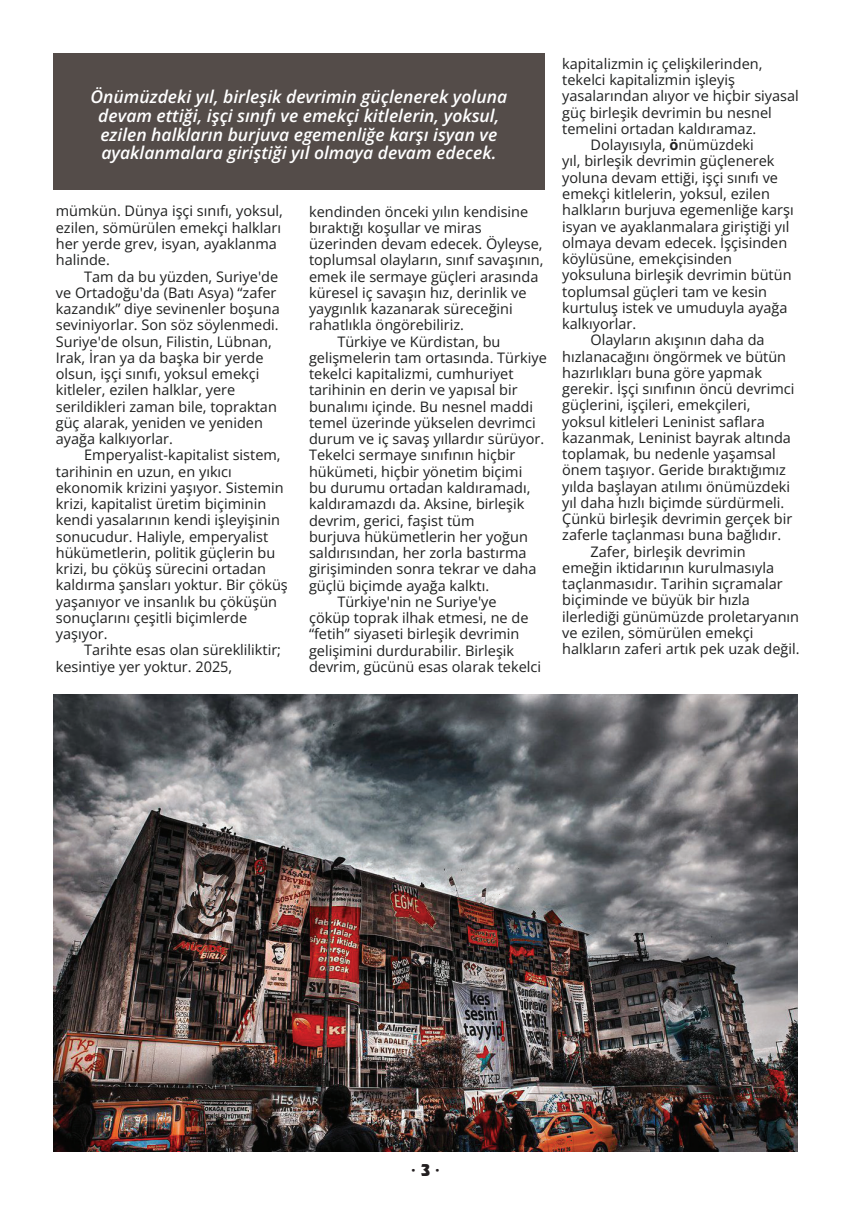
<style>
.page{position:relative;width:851px;height:1205px;background:#fff}
.page>*{position:absolute;margin:0;border:0;box-sizing:border-box;transform-origin:0 0}
.t1{font:italic 17.5px/18.8px "Open Sans";color:#fff;text-align:center}
.t2{font:16.25px "Open Sans";color:#231f20}
.t3{font:14.5px/16.2px "Open Sans";color:#1f2020}
.s1{font-family:"Revue BT"}
</style>
<div class="page">
<img style="left:53px;top:694px;width:744px;height:458px">
<div style="left:53px;top:53px;width:491px;height:137px;background:#544c49"></div>
<p class="t1" style="left:90px;top:87px;width:418px">Önümüzdeki yıl, birleşik devrimin güçlenerek yoluna devam ettiği, işçi sınıfı ve emekçi kitlelerin, yoksul, ezilen halkların burjuva egemenliğe karşı isyan ve ayaklanmalara giriştiği yıl olmaya devam edecek.</p>
<p class="t3" style="left:56px;top:203px;width:229px">mümkün. Dünya işçi sınıfı, yoksul, ezilen, sömürülen emekçi halkları her yerde grev, isyan, ayaklanma halinde.</p>
<p class="t3" style="left:56px;top:268px;width:225px;text-indent:28px">Tam da bu yüzden, Suriye'de ve Ortadoğu'da (Batı Asya) “zafer kazandık” diye sevinenler boşuna seviniyorlar. Son söz söylenmedi.<br>Suriye'de olsun, Filistin, Lübnan,<br>Irak, İran ya da başka bir yerde olsun, işçi sınıfı, yoksul emekçi kitleler, ezilen halklar, yere serildikleri zaman bile, topraktan güç alarak, yeniden ve yeniden ayağa kalkıyorlar.</p>
<p class="t3" style="left:56px;top:446px;width:233px;text-indent:28px">Emperyalist-kapitalist sistem, tarihinin en uzun, en yıkıcı ekonomik krizini yaşıyor. Sistemin krizi, kapitalist üretim biçiminin kendi yasalarının kendi işleyişinin sonucudur. Haliyle, emperyalist hükümetlerin, politik güçlerin bu krizi, bu çöküş sürecini ortadan kaldırma şansları yoktur. Bir çöküş yaşanıyor ve insanlık bu çöküşün sonuçlarını çeşitli biçimlerde yaşıyor.</p>
<p class="t3" style="left:56px;top:642px;width:227px;text-indent:28px">Tarihte esas olan sürekliliktir; kesintiye yer yoktur. 2025,</p>
<p class="t3" style="left:309px;top:203px;width:221px">kendinden önceki yılın kendisine</p>
<p class="t3" style="left:309px;top:219px;width:174px">bıraktığı koşullar ve miras</p>
<p class="t3" style="left:309px;top:235px;width:235px">üzerinden devam edecek. Öyleyse,</p>
<p class="t3" style="left:309px;top:252px;width:236px">toplumsal olayların, sınıf savaşının,</p>
<p class="t3" style="left:309px;top:268px;width:231px">emek ile sermaye güçleri arasında</p>
<p class="t3" style="left:309px;top:284px;width:219px">küresel iç savaşın hız, derinlik ve</p>
<p class="t3" style="left:309px;top:300px;width:205px">yaygınlık kazanarak süreceğini</p>
<p class="t3" style="left:309px;top:317px;width:156px">rahatlıkla öngörebiliriz.</p>
<p class="t3" style="left:337px;top:333px;width:164px">Türkiye ve Kürdistan, bu</p>
<p class="t3" style="left:309px;top:349px;width:239px">gelişmelerin tam ortasında. Türkiye</p>
<p class="t3" style="left:309px;top:365px;width:206px">tekelci kapitalizmi, cumhuriyet</p>
<p class="t3" style="left:309px;top:382px;width:210px">tarihinin en derin ve yapısal bir</p>
<p class="t3" style="left:309px;top:398px;width:225px">bunalımı içinde. Bu nesnel maddi</p>
<p class="t3" style="left:309px;top:414px;width:228px">temel üzerinde yükselen devrimci</p>
<p class="t3" style="left:309px;top:430px;width:237px">durum ve iç savaş yıllardır sürüyor.</p>
<p class="t3" style="left:309px;top:447px;width:208px">Tekelci sermaye sınıfının hiçbir</p>
<p class="t3" style="left:309px;top:463px;width:215px">hükümeti, hiçbir yönetim biçimi</p>
<p class="t3" style="left:309px;top:479px;width:223px">bu durumu ortadan kaldıramadı,</p>
<p class="t3" style="left:309px;top:495px;width:217px">kaldıramazdı da. Aksine, birleşik</p>
<p class="t3" style="left:309px;top:512px;width:167px">devrim, gerici, faşist tüm</p>
<p class="t3" style="left:309px;top:528px;width:220px">burjuva hükümetlerin her yoğun</p>
<p class="t3" style="left:309px;top:544px;width:219px">saldırısından, her zorla bastırma</p>
<p class="t3" style="left:309px;top:560px;width:229px">girişiminden sonra tekrar ve daha</p>
<p class="t3" style="left:309px;top:577px;width:182px">güçlü biçimde ayağa kalktı.</p>
<p class="t3" style="left:337px;top:593px;width:161px">Türkiye'nin ne Suriye'ye</p>
<p class="t3" style="left:309px;top:609px;width:221px">çöküp toprak ilhak etmesi, ne de</p>
<p class="t3" style="left:309px;top:625px;width:212px">“fetih” siyaseti birleşik devrimin</p>
<p class="t3" style="left:309px;top:642px;width:207px">gelişimini durdurabilir. Birleşik</p>
<p class="t3" style="left:309px;top:658px;width:233px">devrim, gücünü esas olarak tekelci</p>
<p class="t3" style="left:562px;top:55px;width:202px">kapitalizmin iç çelişkilerinden,</p>
<p class="t3" style="left:562px;top:71px;width:174px">tekelci kapitalizmin işleyiş</p>
<p class="t3" style="left:562px;top:88px;width:238px">yasalarından alıyor ve hiçbir siyasal</p>
<p class="t3" style="left:562px;top:104px;width:211px">güç birleşik devrimin bu nesnel</p>
<p class="t3" style="left:562px;top:120px;width:195px">temelini ortadan kaldıramaz.</p>
<p class="t3" style="left:590px;top:136px;width:165px">Dolayısıyla, önümüzdeki</p>
<p class="t3" style="left:562px;top:153px;width:214px">yıl, birleşik devrimin güçlenerek</p>
<p class="t3" style="left:562px;top:169px;width:217px">yoluna devam ettiği, işçi sınıfı ve</p>
<p class="t3" style="left:562px;top:185px;width:209px">emekçi kitlelerin, yoksul, ezilen</p>
<p class="t3" style="left:562px;top:201px;width:233px">halkların burjuva egemenliğe karşı</p>
<p class="t3" style="left:562px;top:218px;width:228px">isyan ve ayaklanmalara giriştiği yıl</p>
<p class="t3" style="left:562px;top:234px;width:226px">olmaya devam edecek. İşçisinden</p>
<p class="t3" style="left:562px;top:250px;width:171px">köylüsüne, emekçisinden</p>
<p class="t3" style="left:562px;top:266px;width:231px">yoksuluna birleşik devrimin bütün</p>
<p class="t3" style="left:562px;top:283px;width:206px">toplumsal güçleri tam ve kesin</p>
<p class="t3" style="left:562px;top:299px;width:227px">kurtuluş istek ve umuduyla ayağa</p>
<p class="t3" style="left:562px;top:315px;width:75px">kalkıyorlar.</p>
<p class="t3" style="left:590px;top:331px;width:175px">Olayların akışının daha da</p>
<p class="t3" style="left:562px;top:348px;width:225px">hızlanacağını öngörmek ve bütün</p>
<p class="t3" style="left:562px;top:364px;width:201px">hazırlıkları buna göre yapmak</p>
<p class="t3" style="left:562px;top:380px;width:234px">gerekir. İşçi sınıfının öncü devrimci</p>
<p class="t3" style="left:562px;top:397px;width:190px">güçlerini, işçileri, emekçileri,</p>
<p class="t3" style="left:562px;top:413px;width:204px">yoksul kitleleri Leninist saflara</p>
<p class="t3" style="left:562px;top:429px;width:230px">kazanmak, Leninist bayrak altında</p>
<p class="t3" style="left:562px;top:445px;width:215px">toplamak, bu nedenle yaşamsal</p>
<p class="t3" style="left:562px;top:462px;width:225px">önem taşıyor. Geride bıraktığımız</p>
<p class="t3" style="left:562px;top:478px;width:229px">yılda başlayan atılımı önümüzdeki</p>
<p class="t3" style="left:562px;top:494px;width:223px">yıl daha hızlı biçimde sürdürmeli.</p>
<p class="t3" style="left:562px;top:510px;width:231px">Çünkü birleşik devrimin gerçek bir</p>
<p class="t3" style="left:562px;top:527px;width:220px">zaferle taçlanması buna bağlıdır.</p>
<p class="t3" style="left:590px;top:543px;width:156px">Zafer, birleşik devrimin</p>
<p class="t3" style="left:562px;top:559px;width:213px">emeğin iktidarının kurulmasıyla</p>
<p class="t3" style="left:562px;top:575px;width:222px">taçlanmasıdır. Tarihin sıçramalar</p>
<p class="t3" style="left:562px;top:592px;width:189px">biçiminde ve büyük bir hızla</p>
<p class="t3" style="left:562px;top:608px;width:238px">ilerlediği günümüzde proletaryanın</p>
<p class="t3" style="left:562px;top:624px;width:193px">ve ezilen, sömürülen emekçi</p>
<p class="t3" style="left:562px;top:640px;width:239px">halkların zaferi artık pek uzak değil.</p>
<p class="t2" style="left:411px;top:1159px;width:30px">· <span class="s1">3</span> ·</p>
</div>
